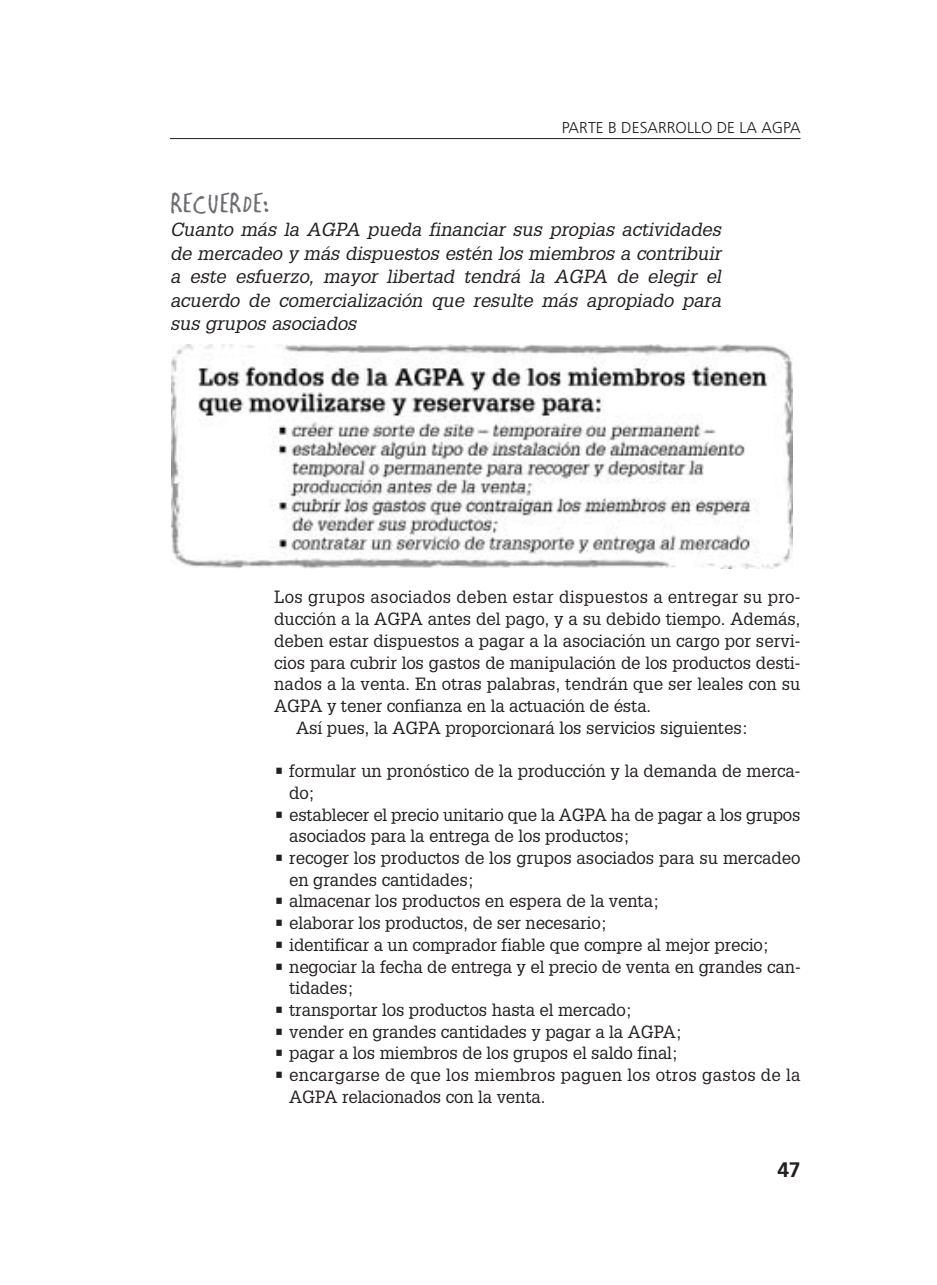
<style>
.page{position:relative;width:937px;height:1285px;background:#fff}
.page>*{position:absolute;margin:0;border:0;box-sizing:border-box;transform-origin:0 0}
.t1{font:31.5px "Litterbox ICG";color:#6d6e71}
.t2{font:700 21px "Frutiger";color:#231f1f}
.t3{font:italic 18.55px/23.4px "Glypha";letter-spacing:-.005em;color:#231f1f;text-align:justify}
.t4{font:17.32px/21.7px "Glypha";letter-spacing:-.005em;color:#231f1f}
.t5{font:17.32px/21.7px "Glypha";letter-spacing:.02em;color:#231f1f}
.t6{font:300 15.75px "Frutiger";color:#231f1f}
</style>
<div class="page">
<svg style="left:170px;top:138px;width:631px;height:431px"></svg>
<p class="t6" style="left:561px;top:121px;width:240px">PARTE B DESARROLLO DE LA AGPA</p>
<h1 class="t1" style="left:170px;top:191px;width:101px">RECUERDE:</h1>
<p class="t3" style="left:170px;top:219px;width:552px">Cuanto más la AGPA pueda financiar sus propias actividades de mercadeo y más dispuestos estén los miembros a contribuir a este esfuerzo, mayor libertad tendrá la AGPA de elegir el acuerdo de comercialización que resulte más apropiado para sus grupos asociados</p>
<p class="t5" style="left:274px;top:588px;width:527px">Los grupos asociados deben estar dispuestos a entregar su pro-</p>
<p class="t4" style="left:274px;top:609px;width:527px">ducción a la AGPA antes del pago, y a su debido tiempo. Además,</p>
<p class="t4" style="left:274px;top:631px;width:527px">deben estar dispuestos a pagar a la asociación un cargo por servi-</p>
<p class="t4" style="left:274px;top:653px;width:527px">cios para cubrir los gastos de manipulación de los productos desti-</p>
<p class="t4" style="left:274px;top:674px;width:527px">nados a la venta. En otras palabras, tendrán que ser leales con su</p>
<p class="t4" style="left:274px;top:696px;width:378px">AGPA y tener confianza en la actuación de ésta.</p>
<p class="t4" style="left:296px;top:718px;width:453px">Así pues, la AGPA proporcionará los servicios siguientes:</p>
<p class="t4" style="left:289px;top:761px;width:512px;text-indent:-15px">• formular un pronóstico de la producción y la demanda de merca&shy;do;</p>
<p class="t4" style="left:289px;top:804px;width:512px;text-indent:-15px">• establecer el precio unitario que la AGPA ha de pagar a los grupos asociados para la entrega de los productos;</p>
<p class="t4" style="left:289px;top:848px;width:512px;text-indent:-15px">• recoger los productos de los grupos asociados para su mercadeo en grandes cantidades;</p>
<p class="t4" style="left:274px;top:891px;width:386px">• almacenar los productos en espera de la venta;</p>
<p class="t4" style="left:274px;top:913px;width:334px">• elaborar los productos, de ser necesario;</p>
<p class="t4" style="left:274px;top:935px;width:496px">• identificar a un comprador fiable que compre al mejor precio;</p>
<p class="t4" style="left:289px;top:956px;width:513px;text-indent:-15px">• negociar la fecha de entrega y el precio de venta en grandes can&shy;tidades;</p>
<p class="t4" style="left:274px;top:1000px;width:359px">• transportar los productos hasta el mercado;</p>
<p class="t4" style="left:274px;top:1021px;width:409px">• vender en grandes cantidades y pagar a la AGPA;</p>
<p class="t4" style="left:274px;top:1043px;width:405px">• pagar a los miembros de los grupos el saldo final;</p>
<p class="t5" style="left:289px;top:1065px;width:512px;text-indent:-15px">• encargarse de que los miembros paguen los otros gastos de la<br>AGPA relacionados con la venta.</p>
<p class="t2" style="left:777px;top:1161px;width:24px">47</p>
</div>
